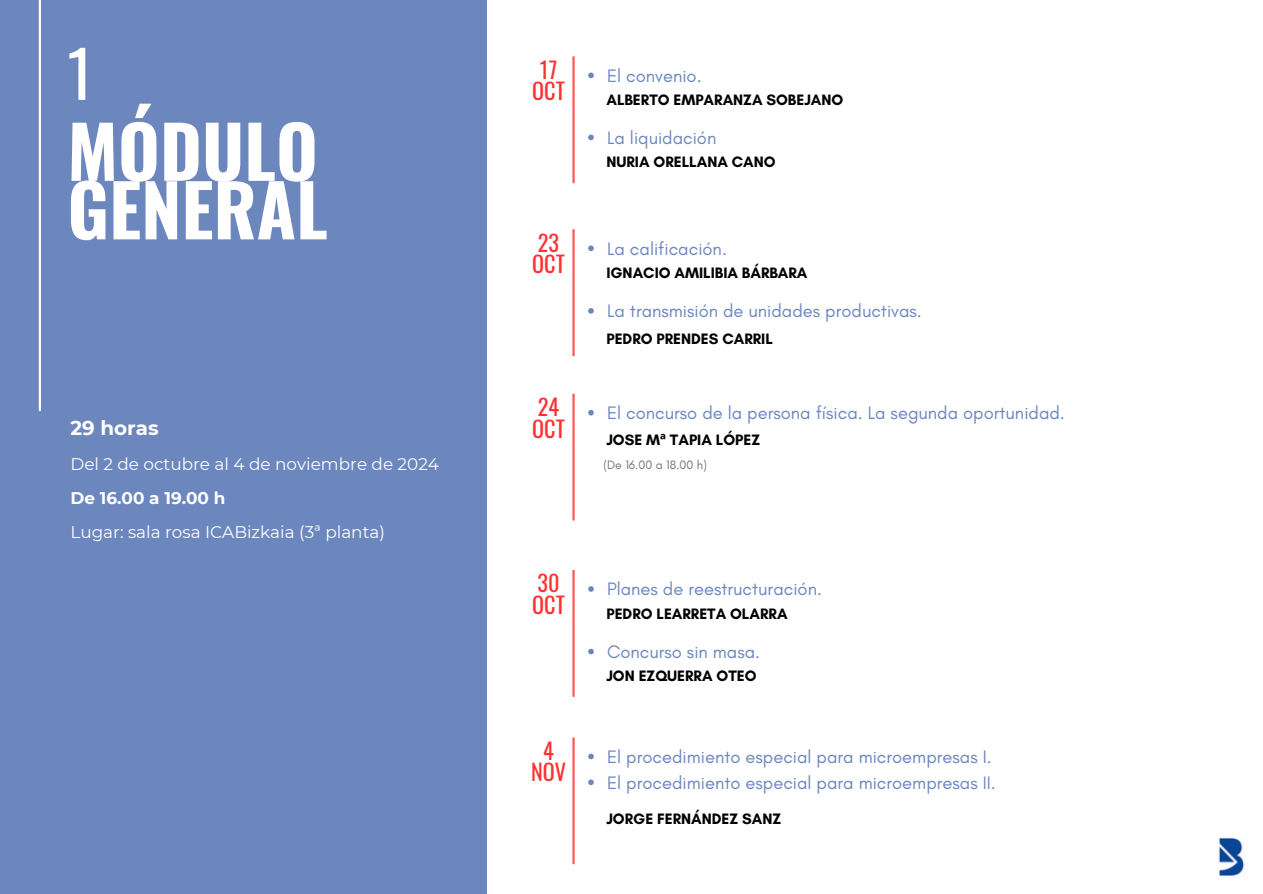
<style>
.page{position:relative;width:1263px;height:894px;background:#fff}
.page>*{position:absolute;margin:0;border:0;box-sizing:border-box;transform-origin:0 0}
.t1{font:700 71.7px/58.5px "Oswald";color:#fff}
.t2{font:64.2px "Oswald";color:#fff}
.t3{font:22.2px/21.3px "Oswald";color:#ff3131}
.t4{font:700 19.8px "Montserrat";color:#fff}
.t5{font:18.3px "Glacial Indifference";color:#6c86be}
.t6{font:16.8px "Montserrat";color:#fff}
.t7{font:700 16.8px "Montserrat";color:#fff}
.t8{font:700 15.3px "Glacial Indifference";color:#000}
.t9{font:12.3px "Glacial Indifference";color:#737373}
.s1{font-family:"Noto Sans"}
</style>
<div class="page">
<div style="left:0;top:0;width:1263px;height:893px;background:#6c86be"></div>
<hr style="left:39px;top:0;width:2px;height:411px;background:#fff">
<div style="left:487px;top:0;width:776px;height:893px;background:#fff"></div>
<svg style="left:588px;top:73px;width:6px;height:5px"></svg>
<svg style="left:588px;top:134px;width:6px;height:6px"></svg>
<hr style="left:572px;top:56px;width:3px;height:127px;background:#ff5757">
<svg style="left:588px;top:245px;width:6px;height:6px"></svg>
<svg style="left:588px;top:308px;width:6px;height:5px"></svg>
<hr style="left:572px;top:229px;width:3px;height:127px;background:#ff5757">
<svg style="left:588px;top:410px;width:6px;height:5px"></svg>
<hr style="left:572px;top:393px;width:3px;height:127px;background:#ff5757">
<svg style="left:588px;top:586px;width:6px;height:5px"></svg>
<svg style="left:588px;top:648px;width:6px;height:6px"></svg>
<hr style="left:572px;top:570px;width:3px;height:126px;background:#ff5757">
<svg style="left:588px;top:753px;width:6px;height:6px"></svg>
<hr style="left:572px;top:737px;width:3px;height:127px;background:#ff5757">
<img style="left:1217px;top:837px;width:30px;height:39px">
<svg style="left:588px;top:779px;width:6px;height:5px"></svg>
<h1 class="t2" style="left:67px;top:23px;width:27px">1</h1>
<p class="t1" style="left:67px;top:119px;width:262px">MÓDULO<br>GENERAL</p>
<h3 class="t4" style="left:70px;top:416px;width:90px">29 horas</h3>
<p class="t6" style="left:70px;top:454px;width:370px">Del 2 de octubre al 4 de noviembre de 2024</p>
<h6 class="t7" style="left:70px;top:487px;width:157px">De 16.00 a 19.00 h</h6>
<p class="t6" style="left:70px;top:521px;width:316px">Lugar: sala rosa ICABizkaia (3ª planta)</p>
<p class="t3" style="left:532px;top:58px;width:34px;text-align:center">17<br>OCT</p>
<p class="t3" style="left:532px;top:231px;width:34px">23<br>OCT</p>
<p class="t3" style="left:532px;top:395px;width:34px">24<br>OCT</p>
<h2 class="t5" style="left:607px;top:64px;width:96px">El convenio.</h2>
<p class="t8" style="left:606px;top:90px;width:238px">ALBERTO EMPARANZA SOBEJANO</p>
<p class="t5" style="left:607px;top:126px;width:111px">La liquidación</p>
<p class="t8" style="left:606px;top:152px;width:171px">NURIA ORELLANA CANO</p>
<h2 class="t5" style="left:607px;top:237px;width:121px">La calificación.</h2>
<p class="t8" style="left:606px;top:263px;width:203px">IGNACIO AMILIBIA BÁRBARA</p>
<p class="t5" style="left:607px;top:299px;width:316px">La transmisión de unidades productivas.</p>
<p class="t8" style="left:606px;top:329px;width:168px">PEDRO PRENDES CARRIL</p>
<h2 class="t5" style="left:607px;top:401px;width:459px">El concurso de la persona física. La segunda oportunidad.</h2>
<p class="t8" style="left:606px;top:430px;width:155px">JOSE M<span class="s1">ª</span> TAPIA LÓPEZ</p>
<p class="t9" style="left:603px;top:457px;width:105px">(De 16.00 a 18.00 h)</p>
<p class="t3" style="left:532px;top:571px;width:34px">30<br>OCT</p>
<p class="t5" style="left:607px;top:577px;width:216px">Planes de reestructuración.</p>
<h2 class="t8" style="left:606px;top:603px;width:183px">PEDRO LEARRETA OLARRA</h2>
<p class="t5" style="left:607px;top:640px;width:155px">Concurso sin masa.</p>
<p class="t8" style="left:606px;top:666px;width:152px">JON EZQUERRA OTEO</p>
<h2 class="t3" style="left:543px;top:739px;width:12px">4</h2>
<p class="t5" style="left:607px;top:745px;width:386px">El procedimiento especial para microempresas I.</p>
<h2 class="t3" style="left:531px;top:760px;width:36px">NOV</h2>
<p class="t5" style="left:607px;top:770px;width:390px">El procedimiento especial para microempresas II.</p>
<p class="t8" style="left:606px;top:809px;width:176px">JORGE FERNÁNDEZ SANZ</p>
</div>
